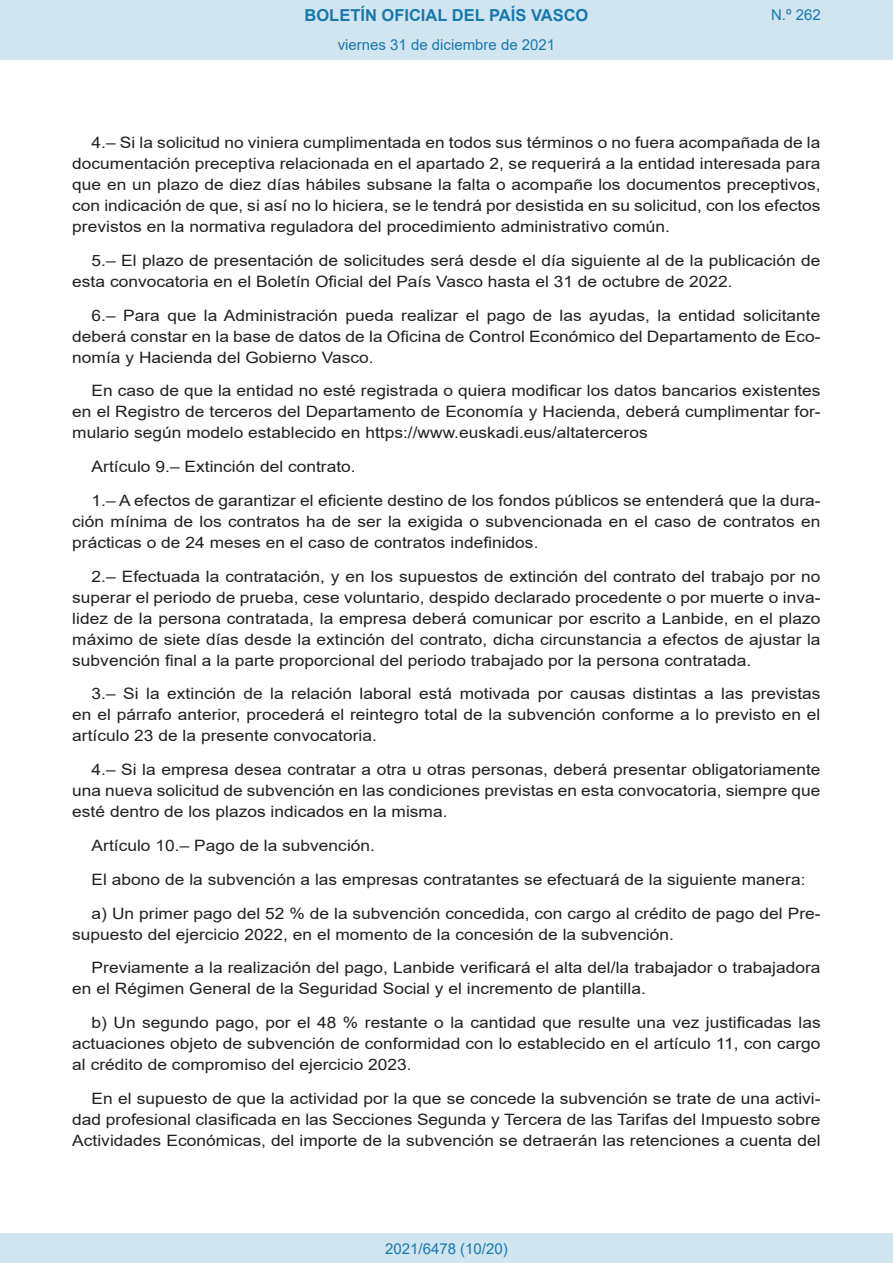
<style>
.page{position:relative;width:893px;height:1263px;background:#fff}
.page>*{position:absolute;margin:0;border:0;box-sizing:border-box;transform-origin:0 0}
.t1{font:700 16.5px "Arial";color:#1879ad}
.BOPVDetalle{font:15.6px/21px "Arial";color:#231f20;text-align:justify;scale:1.11 1}
.Paginacion_Centro{font:15px "Arial";color:#1879ad}
</style>
<div class="page">
<div style="left:0;top:0;width:893px;height:60px;background:#d0e5f0"></div>
<div style="left:0;top:1233px;width:893px;height:30px;background:#d0e5f0"></div>
<p class="t1" style="left:305px;top:3px;width:285px">BOLETÍN OFICIAL DEL PAÍS VASCO</p>
<p class="Paginacion_Centro" style="left:338px;top:35px;width:219px">viernes 31 de diciembre de 2021</p>
<p class="Paginacion_Centro" style="left:771px;top:5px;width:51px">N.º 262</p>
<p class="BOPVDetalle" style="left:72px;top:132px;width:676px;text-indent:19px">4.– Si la solicitud no viniera cumplimentada en todos sus términos o no fuera acompañada de la documentación preceptiva relacionada en el apartado 2, se requerirá a la entidad interesada para que en un plazo de diez días hábiles subsane la falta o acompañe los documentos preceptivos, con indicación de que, si así no lo hiciera, se le tendrá por desistida en su solicitud, con los efectos previstos en la normativa reguladora del procedimiento administrativo común.</p>
<p class="BOPVDetalle" style="left:72px;top:250px;width:676px;text-indent:19px">5.– El plazo de presentación de solicitudes será desde el día siguiente al de la publicación de esta convocatoria en el Boletín Oficial del País Vasco hasta el 31 de octubre de 2022.</p>
<p class="BOPVDetalle" style="left:72px;top:305px;width:676px;text-indent:19px">6.– Para que la Administración pueda realizar el pago de las ayudas, la entidad solicitante deberá constar en la base de datos de la Oficina de Control Económico del Departamento de Eco&shy;nomía y Hacienda del Gobierno Vasco.</p>
<p class="BOPVDetalle" style="left:72px;top:380px;width:676px;text-indent:19px">En caso de que la entidad no esté registrada o quiera modificar los datos bancarios existentes en el Registro de terceros del Departamento de Economía y Hacienda, deberá cumplimentar for&shy;mulario según modelo establecido en https://www.euskadi.eus/altaterceros</p>
<p class="BOPVDetalle" style="left:92px;top:456px;width:239px">Artículo 9.– Extinción del contrato.</p>
<p class="BOPVDetalle" style="left:72px;top:490px;width:676px;text-indent:19px">1.– A efectos de garantizar el eficiente destino de los fondos públicos se entenderá que la dura&shy;ción mínima de los contratos ha de ser la exigida o subvencionada en el caso de contratos en prácticas o de 24 meses en el caso de contratos indefinidos.</p>
<p class="BOPVDetalle" style="left:72px;top:566px;width:676px;text-indent:19px">2.– Efectuada la contratación, y en los supuestos de extinción del contrato del trabajo por no superar el periodo de prueba, cese voluntario, despido declarado procedente o por muerte o inva&shy;lidez de la persona contratada, la empresa deberá comunicar por escrito a Lanbide, en el plazo máximo de siete días desde la extinción del contrato, dicha circunstancia a efectos de ajustar la subvención final a la parte proporcional del periodo trabajado por la persona contratada.</p>
<p class="BOPVDetalle" style="left:72px;top:683px;width:676px;text-indent:19px">3.– Si la extinción de la relación laboral está motivada por causas distintas a las previstas en el párrafo anterior, procederá el reintegro total de la subvención conforme a lo previsto en el artículo 23 de la presente convocatoria.</p>
<p class="BOPVDetalle" style="left:72px;top:759px;width:676px;text-indent:19px">4.– Si la empresa desea contratar a otra u otras personas, deberá presentar obligatoriamente una nueva solicitud de subvención en las condiciones previstas en esta convocatoria, siempre que esté dentro de los plazos indicados en la misma.</p>
<p class="BOPVDetalle" style="left:92px;top:835px;width:257px">Artículo 10.– Pago de la subvención.</p>
<p class="BOPVDetalle" style="left:92px;top:869px;width:645px">El abono de la subvención a las empresas contratantes se efectuará de la siguiente manera:</p>
<p class="BOPVDetalle" style="left:72px;top:902px;width:676px;text-indent:19px">a) Un primer pago del 52 % de la subvención concedida, con cargo al crédito de pago del Pre&shy;supuesto del ejercicio 2022, en el momento de la concesión de la subvención.</p>
<p class="BOPVDetalle" style="left:72px;top:957px;width:676px;text-indent:19px">Previamente a la realización del pago, Lanbide verificará el alta del/la trabajador o trabajadora en el Régimen General de la Seguridad Social y el incremento de plantilla.</p>
<p class="BOPVDetalle" style="left:72px;top:1012px;width:676px;text-indent:19px">b) Un segundo pago, por el 48 % restante o la cantidad que resulte una vez justificadas las actuaciones objeto de subvención de conformidad con lo establecido en el artículo 11, con cargo al crédito de compromiso del ejercicio 2023.</p>
<p class="BOPVDetalle" style="left:72px;top:1088px;width:676px;text-indent:19px">En el supuesto de que la actividad por la que se concede la subvención se trate de una activi&shy;dad profesional clasificada en las Secciones Segunda y Tercera de las Tarifas del Impuesto sobre Actividades Económicas, del importe de la subvención se detraerán las retenciones a cuenta del</p>
<p class="Paginacion_Centro" style="left:385px;top:1238px;width:124px">2021/6478 (10/20)</p>
</div>
